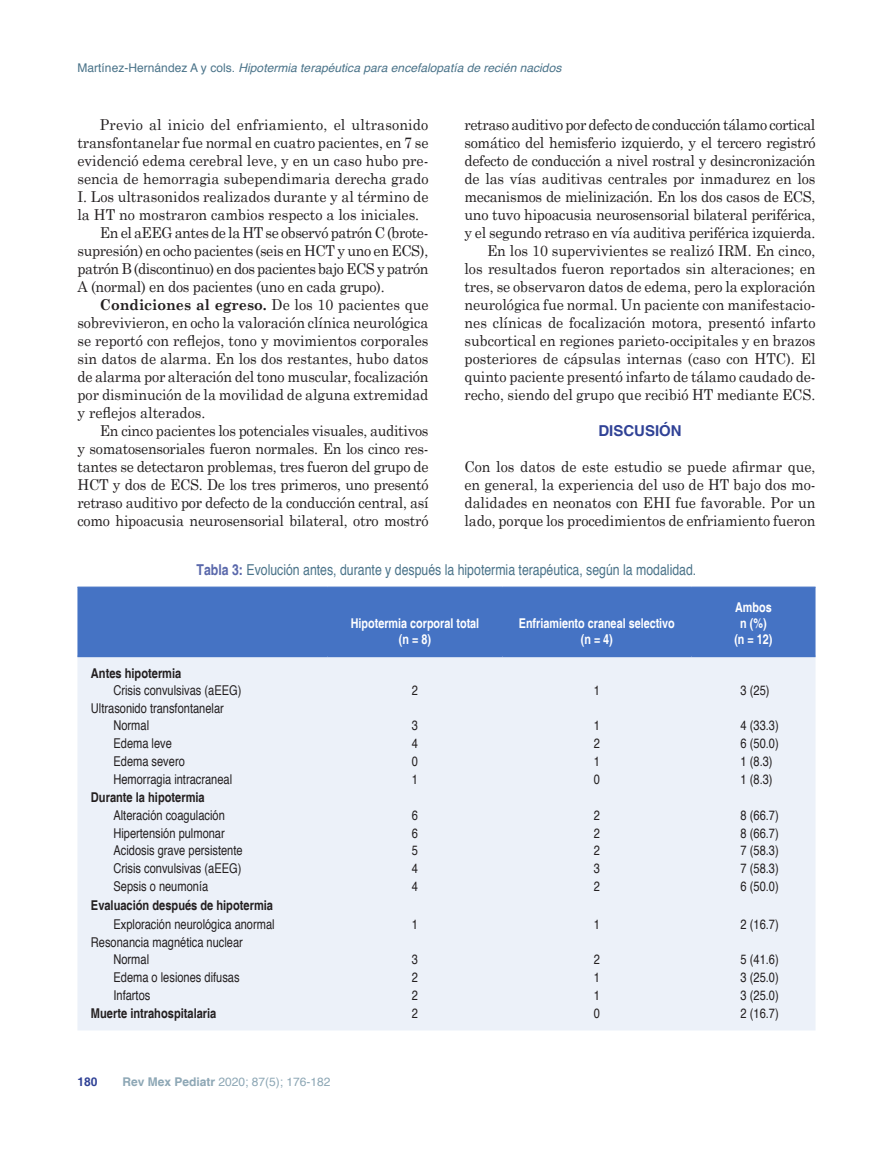
<style>
.page{position:relative;width:893px;height:1149px;background:#fff}
.page>*{position:absolute;margin:0;border:0;box-sizing:border-box;transform-origin:0 0}
.A-TEXTO{font:15px/18px "Century Schoolbook";letter-spacing:-.01em;color:#231f20;text-align:justify;scale:.95 1}
._1er_Párrafo{font:15px/18px "Century Schoolbook";letter-spacing:-.005em;color:#231f20;text-align:justify;scale:.95 1}
.T_-_Cabeza{font:15px "Helvetica";color:#4a7389;scale:.82 1}
.SUBTITULOS{font:700 15px "Helvetica";color:#304296}
.T_-_TEXTO{font:13.5px "Helvetica";color:#231f20;scale:.82 1}
.T_-_TEXTO-2{font:700 13.5px "Helvetica";color:#231f20;scale:.82 1}
.T_-_Variable{font:700 13.5px/16.2px "Helvetica";color:#fff;text-align:center;scale:.8 1}
.t1{font:italic 12px "Helvetica";letter-spacing:.005em;color:#4a7389}
.t2{font:12px "Helvetica";color:#8da7b5}
.t3{font:700 12px "Helvetica";color:#304296}
.s1{font-style:normal}
.s2{font-weight:700}
.s3{font-weight:700;color:#5a68ab}
</style>
<div class="page">
<div style="left:77px;top:587px;width:738px;height:68px;background:#4573c4"></div>
<div style="left:77px;top:657px;width:738px;height:373px;background:#ecf1f9"></div>
<hr style="left:77px;top:586px;width:251px;height:1px;background:#4573c4">
<hr style="left:328px;top:586px;width:174px;height:1px;background:#4573c4">
<hr style="left:502px;top:586px;width:189px;height:1px;background:#4573c4">
<hr style="left:691px;top:586px;width:124px;height:1px;background:#4573c4">
<hr style="left:77px;top:655px;width:251px;height:2px;background:#4573c4">
<hr style="left:328px;top:655px;width:174px;height:2px;background:#4573c4">
<hr style="left:502px;top:655px;width:189px;height:2px;background:#4573c4">
<hr style="left:691px;top:655px;width:124px;height:2px;background:#4573c4">
<p class="t1" style="left:77px;top:58px;width:485px"><span class="s1">Martínez-Hernández A y cols.</span> Hipotermia terapéutica para encefalopatía de recién nacidos</p>
<p class="A-TEXTO" style="left:77px;top:114px;width:371px;text-indent:22px">Previo al inicio del enfriamiento, el ultrasonido transfontanelar fue normal en cuatro pacientes, en 7 se evidenció edema cerebral leve, y en un caso hubo pre&shy;sencia de hemorragia subependimaria derecha grado I. Los ultrasonidos realizados durante y al término de la HT no mostraron cambios respecto a los iniciales.</p>
<p class="A-TEXTO" style="left:77px;top:222px;width:371px;text-indent:22px">En el aEEG antes de la HT se observó patrón C (brote&shy;supresión) en ocho pacientes (seis en HCT y uno en ECS), patrón B (discontinuo) en dos pacientes bajo ECS y patrón A (normal) en dos pacientes (uno en cada grupo).</p>
<p class="A-TEXTO" style="left:77px;top:294px;width:371px;text-indent:22px"><span class="s2">Condiciones al egreso.</span> De los 10 pacientes que sobrevivieron, en ocho la valoración clínica neurológica se reportó con reflejos, tono y movimientos corporales sin datos de alarma. En los dos restantes, hubo datos de alarma por alteración del tono muscular, focalización por disminución de la movilidad de alguna extremidad y reflejos alterados.</p>
<p class="A-TEXTO" style="left:77px;top:420px;width:371px;text-indent:22px">En cinco pacientes los potenciales visuales, auditivos y somatosensoriales fueron normales. En los cinco res&shy;tantes se detectaron problemas, tres fueron del grupo de HCT y dos de ECS. De los tres primeros, uno presentó retraso auditivo por defecto de la conducción central, así como hipoacusia neurosensorial bilateral, otro mostró</p>
<p class="A-TEXTO" style="left:464px;top:114px;width:371px">retraso auditivo por defecto de conducción tálamo cortical somático del hemisferio izquierdo, y el tercero registró defecto de conducción a nivel rostral y desincronización de las vías auditivas centrales por inmadurez en los mecanismos de mielinización. En los dos casos de ECS, uno tuvo hipoacusia neurosensorial bilateral periférica, y el segundo retraso en vía auditiva periférica izquierda.</p>
<p class="A-TEXTO" style="left:464px;top:240px;width:371px;text-indent:22px">En los 10 supervivientes se realizó IRM. En cinco, los resultados fueron reportados sin alteraciones; en tres, se observaron datos de edema, pero la exploración neurológica fue normal. Un paciente con manifestacio&shy;nes clínicas de focalización motora, presentó infarto subcortical en regiones parieto-occipitales y en brazos posteriores de cápsulas internas (caso con HTC). El quinto paciente presentó infarto de tálamo caudado de&shy;recho, siendo del grupo que recibió HT mediante ECS.</p>
<p class="SUBTITULOS" style="left:598px;top:421px;width:85px">DISCUSIÓN</p>
<p class="_1er_Párrafo" style="left:464px;top:456px;width:371px">Con los datos de este estudio se puede afirmar que, en general, la experiencia del uso de HT bajo dos mo&shy;dalidades en neonatos con EHI fue favorable. Por un lado, porque los procedimientos de enfriamiento fueron</p>
<p class="T_-_Cabeza" style="left:197px;top:558px;width:611px"><span class="s3">Tabla 3:</span> Evolución antes, durante y después la hipotermia terapéutica, según la modalidad.</p>
<p class="T_-_Variable" style="left:351px;top:616px;width:162px">Hipotermia corporal total (n = 8)</p>
<p class="T_-_Variable" style="left:519px;top:616px;width:197px">Enfriamiento craneal selectivo (n = 4)</p>
<p class="T_-_Variable" style="left:735px;top:599px;width:47px">Ambos</p>
<p class="T_-_Variable" style="left:740px;top:616px;width:34px">n (%)</p>
<p class="T_-_Variable" style="left:734px;top:632px;width:49px">(n = 12)</p>
<p class="T_-_TEXTO-2" style="left:91px;top:665px;width:112px">Antes hipotermia</p>
<p class="T_-_TEXTO" style="left:113px;top:679px;width:158px">Crisis convulsivas (aEEG)</p>
<p class="T_-_TEXTO" style="left:412px;top:679px;width:9px">2</p>
<p class="T_-_TEXTO" style="left:594px;top:679px;width:9px">1</p>
<p class="T_-_TEXTO" style="left:741px;top:679px;width:37px">3 (25)</p>
<p class="T_-_TEXTO" style="left:91px;top:697px;width:164px">Ultrasonido transfontanelar</p>
<p class="T_-_TEXTO" style="left:113px;top:715px;width:45px">Normal</p>
<p class="T_-_TEXTO" style="left:412px;top:715px;width:9px">3</p>
<p class="T_-_TEXTO" style="left:594px;top:715px;width:9px">1</p>
<p class="T_-_TEXTO" style="left:741px;top:715px;width:48px">4 (33.3)</p>
<p class="T_-_TEXTO" style="left:113px;top:732px;width:73px">Edema leve</p>
<p class="T_-_TEXTO" style="left:412px;top:732px;width:9px">4</p>
<p class="T_-_TEXTO" style="left:594px;top:732px;width:9px">2</p>
<p class="T_-_TEXTO" style="left:741px;top:732px;width:48px">6 (50.0)</p>
<p class="T_-_TEXTO" style="left:113px;top:750px;width:89px">Edema severo</p>
<p class="T_-_TEXTO" style="left:412px;top:750px;width:9px">0</p>
<p class="T_-_TEXTO" style="left:594px;top:750px;width:9px">1</p>
<p class="T_-_TEXTO" style="left:741px;top:750px;width:41px">1 (8.3)</p>
<p class="T_-_TEXTO" style="left:113px;top:768px;width:146px">Hemorragia intracraneal</p>
<p class="T_-_TEXTO" style="left:412px;top:768px;width:9px">1</p>
<p class="T_-_TEXTO" style="left:594px;top:768px;width:9px">0</p>
<p class="T_-_TEXTO" style="left:741px;top:768px;width:41px">1 (8.3)</p>
<p class="T_-_TEXTO-2" style="left:91px;top:788px;width:140px">Durante la hipotermia</p>
<p class="T_-_TEXTO" style="left:113px;top:804px;width:137px">Alteración coagulación</p>
<p class="T_-_TEXTO" style="left:412px;top:804px;width:9px">6</p>
<p class="T_-_TEXTO" style="left:594px;top:804px;width:9px">2</p>
<p class="T_-_TEXTO" style="left:741px;top:804px;width:48px">8 (66.7)</p>
<p class="T_-_TEXTO" style="left:113px;top:822px;width:137px">Hipertensión pulmonar</p>
<p class="T_-_TEXTO" style="left:412px;top:822px;width:9px">6</p>
<p class="T_-_TEXTO" style="left:594px;top:822px;width:9px">2</p>
<p class="T_-_TEXTO" style="left:741px;top:822px;width:48px">8 (66.7)</p>
<p class="T_-_TEXTO" style="left:113px;top:840px;width:159px">Acidosis grave persistente</p>
<p class="T_-_TEXTO" style="left:412px;top:840px;width:9px">5</p>
<p class="T_-_TEXTO" style="left:594px;top:840px;width:9px">2</p>
<p class="T_-_TEXTO" style="left:741px;top:840px;width:48px">7 (58.3)</p>
<p class="T_-_TEXTO" style="left:113px;top:857px;width:158px">Crisis convulsivas (aEEG)</p>
<p class="T_-_TEXTO" style="left:412px;top:857px;width:9px">4</p>
<p class="T_-_TEXTO" style="left:594px;top:857px;width:9px">3</p>
<p class="T_-_TEXTO" style="left:741px;top:857px;width:48px">7 (58.3)</p>
<p class="T_-_TEXTO" style="left:113px;top:875px;width:117px">Sepsis o neumonía</p>
<p class="T_-_TEXTO" style="left:412px;top:875px;width:9px">4</p>
<p class="T_-_TEXTO" style="left:594px;top:875px;width:9px">2</p>
<p class="T_-_TEXTO" style="left:741px;top:875px;width:48px">6 (50.0)</p>
<p class="T_-_TEXTO-2" style="left:91px;top:896px;width:224px">Evaluación después de hipotermia</p>
<p class="T_-_TEXTO" style="left:113px;top:913px;width:198px">Exploración neurológica anormal</p>
<p class="T_-_TEXTO" style="left:412px;top:913px;width:9px">1</p>
<p class="T_-_TEXTO" style="left:594px;top:913px;width:9px">1</p>
<p class="T_-_TEXTO" style="left:741px;top:913px;width:48px">2 (16.7)</p>
<p class="T_-_TEXTO" style="left:91px;top:931px;width:187px">Resonancia magnética nuclear</p>
<p class="T_-_TEXTO" style="left:113px;top:948px;width:45px">Normal</p>
<p class="T_-_TEXTO" style="left:412px;top:948px;width:9px">3</p>
<p class="T_-_TEXTO" style="left:594px;top:948px;width:9px">2</p>
<p class="T_-_TEXTO" style="left:741px;top:948px;width:48px">5 (41.6)</p>
<p class="T_-_TEXTO" style="left:113px;top:966px;width:155px">Edema o lesiones difusas</p>
<p class="T_-_TEXTO" style="left:412px;top:966px;width:9px">2</p>
<p class="T_-_TEXTO" style="left:594px;top:966px;width:9px">1</p>
<p class="T_-_TEXTO" style="left:741px;top:966px;width:48px">3 (25.0)</p>
<p class="T_-_TEXTO" style="left:113px;top:984px;width:47px">Infartos</p>
<p class="T_-_TEXTO" style="left:412px;top:984px;width:9px">2</p>
<p class="T_-_TEXTO" style="left:594px;top:984px;width:9px">1</p>
<p class="T_-_TEXTO" style="left:741px;top:984px;width:48px">3 (25.0)</p>
<p class="T_-_TEXTO-2" style="left:91px;top:1004px;width:155px">Muerte intrahospitalaria</p>
<p class="T_-_TEXTO" style="left:412px;top:1002px;width:9px">2</p>
<p class="T_-_TEXTO" style="left:594px;top:1002px;width:9px">0</p>
<p class="T_-_TEXTO" style="left:741px;top:1002px;width:48px">2 (16.7)</p>
<p class="t3" style="left:77px;top:1073px;width:22px">180</p>
<p class="t2" style="left:122px;top:1072px;width:210px"><span class="s2">Rev Mex Pediatr</span> 2020; 87(5); 176-182</p>
</div>
